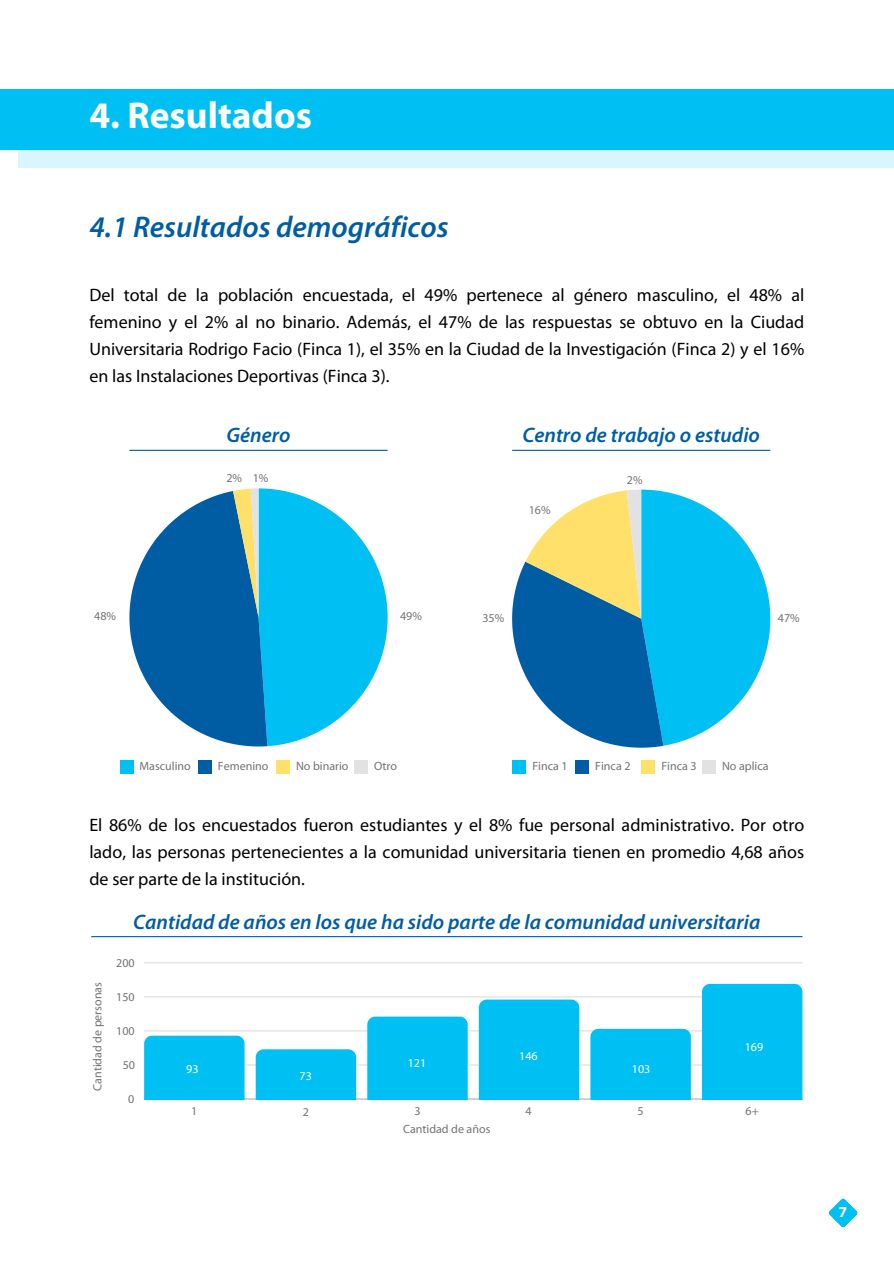
<style>
.page{position:relative;width:894px;height:1264px;background:#fff}
.page>*{position:absolute;margin:0;border:0;box-sizing:border-box;transform-origin:0 0}
.t1{font:700 37.5px "Myriad Pro";color:#fff}
.t2{font:italic 600 30px "Myriad Pro";color:#005da4}
.t3{font:italic 600 21px "Myriad Pro";color:#005da4}
.t4{font:18px/27px "Myriad Pro";color:#000;text-align:justify}
.t5{font:700 15px "Myriad Pro";color:#fff}
.t6{font:12px "Myriad Pro";color:#737373}
.t7{font:12px "Myriad Pro";color:#fff}
</style>
<div class="page">
<div style="left:18px;top:107px;width:875px;height:61px;background:#d9f5fd"></div>
<div style="left:0;top:89px;width:893px;height:61px;background:#00c0f3"></div>
<svg style="left:129px;top:488px;width:258px;height:258px"></svg>
<hr style="left:129px;top:450px;width:258px;height:1px;background:#005da4">
<hr style="left:512px;top:450px;width:258px;height:1px;background:#005da4">
<div style="left:120px;top:759px;width:13px;height:14px;background:#00c0f3"></div>
<div style="left:198px;top:759px;width:14px;height:14px;background:#005da4"></div>
<div style="left:276px;top:759px;width:14px;height:14px;background:#ffe06a"></div>
<div style="left:354px;top:759px;width:14px;height:14px;background:#e2e2e2"></div>
<svg style="left:512px;top:489px;width:258px;height:258px"></svg>
<div style="left:512px;top:759px;width:14px;height:14px;background:#00c0f3"></div>
<div style="left:575px;top:759px;width:14px;height:14px;background:#005da4"></div>
<div style="left:641px;top:759px;width:14px;height:14px;background:#ffe06a"></div>
<div style="left:702px;top:759px;width:13px;height:14px;background:#e2e2e2"></div>
<hr style="left:144px;top:1064px;width:658px;height:1px;background:#737373">
<hr style="left:144px;top:1030px;width:658px;height:1px;background:#737373">
<hr style="left:144px;top:996px;width:658px;height:1px;background:#737373">
<hr style="left:144px;top:962px;width:658px;height:1px;background:#737373">
<hr style="left:144px;top:1098px;width:658px;height:1px;background:#737373">
<div style="left:144px;top:1035px;width:100px;height:63px;background:#00c0f3"></div>
<div style="left:256px;top:1049px;width:100px;height:49px;background:#00c0f3"></div>
<div style="left:367px;top:1016px;width:100px;height:82px;background:#00c0f3"></div>
<div style="left:478px;top:999px;width:101px;height:99px;background:#00c0f3"></div>
<div style="left:590px;top:1028px;width:100px;height:70px;background:#00c0f3"></div>
<div style="left:701px;top:983px;width:101px;height:115px;background:#00c0f3"></div>
<hr style="left:91px;top:936px;width:711px;height:1px;background:#005da4">
<svg style="left:828px;top:1198px;width:29px;height:29px"></svg>
<h1 class="t1" style="left:89px;top:100px;width:224px">4. Resultados</h1>
<h2 class="t2" style="left:89px;top:214px;width:360px">4.1 Resultados demográficos</h2>
<p class="t4" style="left:89px;top:283px;width:716px">Del total de la población encuestada, el 49% pertenece al género masculino, el 48% al femenino y el 2% al no binario. Además, el 47% de las respuestas se obtuvo en la Ciudad Universitaria Rodrigo Facio (Finca 1), el 35% en la Ciudad de la Investigación (Finca 2) y el 16% en las Instalaciones Deportivas (Finca 3).</p>
<p class="t3" style="left:226px;top:426px;width:65px">Género</p>
<p class="t3" style="left:522px;top:426px;width:239px">Centro de trabajo o estudio</p>
<p class="t6" style="left:226px;top:473px;width:44px">2% 1%</p>
<p class="t6" style="left:94px;top:611px;width:23px">48%</p>
<p class="t6" style="left:400px;top:611px;width:23px">49%</p>
<p class="t6" style="left:528px;top:504px;width:23px">16%</p>
<p class="t6" style="left:626px;top:475px;width:17px">2%</p>
<p class="t6" style="left:482px;top:612px;width:23px">35%</p>
<p class="t6" style="left:777px;top:612px;width:23px">47%</p>
<p class="t6" style="left:140px;top:760px;width:53px">Masculino</p>
<p class="t6" style="left:218px;top:760px;width:52px">Femenino</p>
<p class="t6" style="left:296px;top:760px;width:54px">No binario</p>
<p class="t6" style="left:374px;top:760px;width:24px">Otro</p>
<p class="t6" style="left:532px;top:760px;width:37px">Finca 1</p>
<p class="t6" style="left:595px;top:760px;width:37px">Finca 2</p>
<p class="t6" style="left:661px;top:760px;width:37px">Finca 3</p>
<p class="t6" style="left:721px;top:760px;width:48px">No aplica</p>
<p class="t4" style="left:89px;top:813px;width:716px">El 86% de los encuestados fueron estudiantes y el 8% fue personal administrativo. Por otro lado, las personas pertenecientes a la comunidad universitaria tienen en promedio 4,68 años de ser parte de la institución.</p>
<p class="t3" style="left:133px;top:913px;width:628px">Cantidad de años en los que ha sido parte de la comunidad universitaria</p>
<p class="t6" style="left:92px;top:1090px;width:110px;rotate:-90deg">Cantidad de personas</p>
<p class="t6" style="left:116px;top:957px;width:20px">200</p>
<p class="t6" style="left:116px;top:991px;width:20px">150</p>
<p class="t6" style="left:116px;top:1025px;width:20px">100</p>
<p class="t6" style="left:123px;top:1059px;width:14px">50</p>
<p class="t6" style="left:128px;top:1093px;width:8px">0</p>
<p class="t7" style="left:186px;top:1064px;width:14px">93</p>
<p class="t7" style="left:299px;top:1071px;width:14px">73</p>
<p class="t7" style="left:407px;top:1057px;width:20px">121</p>
<p class="t7" style="left:519px;top:1050px;width:20px">146</p>
<p class="t7" style="left:631px;top:1064px;width:20px">103</p>
<p class="t7" style="left:744px;top:1041px;width:20px">169</p>
<p class="t6" style="left:191px;top:1106px;width:8px">1</p>
<p class="t6" style="left:303px;top:1106px;width:8px">2</p>
<p class="t6" style="left:414px;top:1106px;width:8px">3</p>
<p class="t6" style="left:525px;top:1106px;width:8px">4</p>
<p class="t6" style="left:637px;top:1105px;width:8px">5</p>
<p class="t6" style="left:745px;top:1106px;width:15px">6+</p>
<p class="t6" style="left:403px;top:1124px;width:89px">Cantidad de años</p>
<p class="t5" style="left:838px;top:1205px;width:10px">7</p>
</div>
